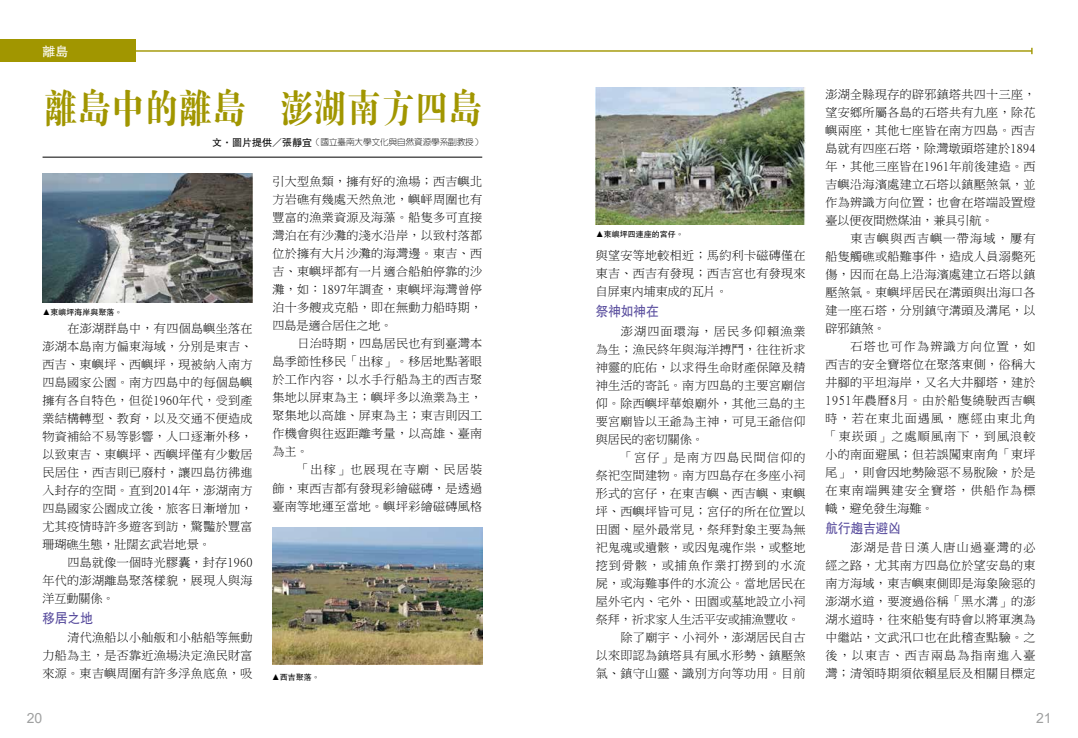
<style>
.page{position:relative;width:1078px;height:738px;background:#fff}
.page>*{position:absolute;margin:0;border:0;box-sizing:border-box;transform-origin:0 0}
.t1{font:40px "FZDBSB B51 0";color:#a19600;scale:.84 1}
.t2{font:14px "FZHTB B51 0";color:#584c9d;scale:.9 1}
.t3{font:14px "Arial";color:#9fa0a0}
.t4{font:13px "FZHTB B51 0";color:#fff}
.t5{font:12px/18px "Ming Li U";letter-spacing:.03em;color:#000;text-align:justify}
.t6{font:12px "Ming Li U";color:#000}
.t7{font:12px "Ming Li U";letter-spacing:.1em;color:#000}
.t8{font:12px "Ming Li U";letter-spacing:.105em;color:#000}
.t9{font:8.5px "FZY1 B B51 0";color:#000}
.t10{font:8px "FZHTB B51 0";color:#000}
.s1{font-family:"FZHTB B51 0";font-size:10px}
</style>
<div class="page">
<hr style="left:135px;top:50px;width:896px;height:2px;background:#a19600">
<hr style="left:43px;top:157px;width:439px;height:1px;background:#000">
<div style="left:0;top:40px;width:135px;height:22px;background:#a19600"></div>
<img style="left:43px;top:173px;width:209px;height:129px">
<img style="left:595px;top:88px;width:210px;height:136px">
<img style="left:272px;top:527px;width:210px;height:136px">
<p class="t4" style="left:43px;top:44px;width:27px">離島</p>
<h1 class="t1" style="left:44px;top:87px;width:523px">離島中的離島 澎湖南方四島</h1>
<p class="t9" style="left:212px;top:138px;width:271px"><span class="s1">文．圖片提供／張靜宜</span>（國立臺南大學文化與自然資源學系副教授）</p>
<p class="t10" style="left:43px;top:307px;width:81px">▲東嶼坪海岸與聚落。</p>
<p class="t5" style="left:43px;top:319px;width:211px;text-indent:25px">在澎湖群島中，有四個島嶼坐落在澎湖本島南方偏東海域，分別是東吉、西吉、東嶼坪、西嶼坪，現被納入南方四島國家公園。南方四島中的每個島嶼擁有各自特色，但從1960年代，受到產業結構轉型、教育，以及交通不便造成物資補給不易等影響，人口逐漸外移，以致東吉、東嶼坪、西嶼坪僅有少數居民居住，西吉則已廢村，讓四島彷彿進入封存的空間。直到2014年，澎湖南方四島國家公園成立後，旅客日漸增加，尤其疫情時許多遊客到訪，驚豔於豐富珊瑚礁生態，壯闊玄武岩地景。</p>
<p class="t5" style="left:43px;top:553px;width:211px;text-indent:25px">四島就像一個時光膠囊，封存1960年代的澎湖離島聚落樣貌，展現人與海洋互動關係。</p>
<p class="t2" style="left:43px;top:609px;width:58px">移居之地</p>
<p class="t5" style="left:43px;top:628px;width:211px;text-indent:25px">清代漁船以小舢舨和小䑩船等無動力船為主，是否靠近漁場決定漁民財富來源。東吉嶼周圍有許多浮魚底魚，吸</p>
<p class="t5" style="left:272px;top:172px;width:211px">引大型魚類，擁有好的漁場；西吉嶼北方岩礁有幾處天然魚池，嶼岼周圍也有豐富的漁業資源及海藻。船隻多可直接灣泊在有沙灘的淺水沿岸，以致村落都位於擁有大片沙灘的海灣邊。東吉、西吉、東嶼坪都有一片適合船舶停靠的沙灘，如：1897年調查，東嶼坪海灣曾停泊十多艘戎克船，即在無動力船時期，四島是適合居住之地。</p>
<p class="t5" style="left:272px;top:334px;width:211px;text-indent:25px">日治時期，四島居民也有到臺灣本島季節性移民「出稼」。移居地點著眼於工作內容，以水手行船為主的西吉聚集地以屏東為主；嶼坪多以漁業為主，聚集地以高雄、屏東為主；東吉則因工作機會與往返距離考量，以高雄、臺南為主。</p>
<p class="t5" style="left:272px;top:460px;width:211px;text-indent:25px">「出稼」也展現在寺廟、民居裝飾，東西吉都有發現彩繪磁磚，是透過臺南等地運至當地。嶼坪彩繪磁磚風格</p>
<p class="t10" style="left:271px;top:672px;width:49px">▲西吉聚落。</p>
<p class="t10" style="left:595px;top:230px;width:89px">▲東嶼坪四連座的宮仔。</p>
<p class="t5" style="left:595px;top:246px;width:211px">與望安等地較相近；馬約利卡磁磚僅在東吉、西吉有發現；西吉宮也有發現來自屏東內埔東成的瓦片。</p>
<p class="t2" style="left:595px;top:303px;width:71px">祭神如神在</p>
<p class="t5" style="left:595px;top:321px;width:211px;text-indent:25px">澎湖四面環海，居民多仰賴漁業為生；漁民終年與海洋搏鬥，往往祈求神靈的庇佑，以求得生命財產保障及精神生活的寄託。南方四島的主要宮廟信仰。除西嶼坪華娘廟外，其他三島的主要宮廟皆以王爺為主神，可見王爺信仰與居民的密切關係。</p>
<p class="t8" style="left:620px;top:450px;width:186px">「宮仔」是南方四島民間信仰的</p>
<p class="t5" style="left:595px;top:465px;width:211px">祭祀空間建物。南方四島存在多座小祠</p>
<p class="t5" style="left:595px;top:483px;width:211px">形式的宮仔，在東吉嶼、西吉嶼、東嶼</p>
<p class="t5" style="left:595px;top:501px;width:211px">坪、西嶼坪皆可見；宮仔的所在位置以</p>
<p class="t5" style="left:595px;top:519px;width:211px">田園、屋外最常見，祭拜對象主要為無</p>
<p class="t5" style="left:595px;top:537px;width:211px">祀鬼魂或遺骸，或因鬼魂作祟，或整地</p>
<p class="t7" style="left:595px;top:558px;width:211px">挖到骨骸，或捕魚作業打撈到的水流</p>
<p class="t5" style="left:595px;top:573px;width:211px">屍，或海難事件的水流公。當地居民在</p>
<p class="t5" style="left:595px;top:591px;width:211px">屋外宅內、宅外、田園或墓地設立小祠</p>
<p class="t6" style="left:595px;top:612px;width:205px">祭拜，祈求家人生活平安或捕漁豐收。</p>
<p class="t5" style="left:620px;top:627px;width:186px">除了廟宇、小祠外，澎湖居民自古</p>
<p class="t5" style="left:595px;top:645px;width:211px">以來即認為鎮塔具有風水形勢、鎮壓煞</p>
<p class="t5" style="left:595px;top:663px;width:211px">氣、鎮守山靈、識別方向等功用。目前</p>
<p class="t5" style="left:825px;top:85px;width:211px">澎湖全縣現存的辟邪鎮塔共四十三座，望安鄉所屬各島的石塔共有九座，除花嶼兩座，其他七座皆在南方四島。西吉島就有四座石塔，除灣墩頭塔建於1894年，其他三座皆在1961年前後建造。西吉嶼沿海濱處建立石塔以鎮壓煞氣，並作為辨識方向位置；也會在塔端設置燈臺以便夜間燃煤油，兼具引航。</p>
<p class="t5" style="left:825px;top:229px;width:211px;text-indent:25px">東吉嶼與西吉嶼一帶海域，屢有船隻觸礁或船難事件，造成人員溺斃死傷，因而在島上沿海濱處建立石塔以鎮壓煞氣。東嶼坪居民在溝頭與出海口各建一座石塔，分別鎮守溝頭及溝尾，以辟邪鎮煞。</p>
<p class="t5" style="left:825px;top:337px;width:211px;text-indent:25px">石塔也可作為辨識方向位置，如西吉的安全寶塔位在聚落東側，俗稱大井腳的平坦海岸，又名大井腳塔，建於1951年農曆8月。由於船隻繞駛西吉嶼時，若在東北面遇風，應經由東北角「東崁頭」之處順風南下，到風浪較小的南面避風；但若誤闖東南角「東坪尾」，則會因地勢險惡不易脫險，於是在東南端興建安全寶塔，供船作為標幟，避免發生海難。</p>
<p class="t2" style="left:825px;top:519px;width:86px">航行趨吉避凶</p>
<p class="t5" style="left:825px;top:538px;width:211px;text-indent:25px">澎湖是昔日漢人唐山過臺灣的必經之路，尤其南方四島位於望安島的東南方海域，東吉嶼東側即是海象險惡的澎湖水道，要渡過俗稱「黑水溝」的澎湖水道時，往來船隻有時會以將軍澳為中繼站，文武汛口也在此稽查點驗。之後，以東吉、西吉兩島為指南進入臺灣；清領時期須依賴星辰及相關目標定</p>
<p class="t3" style="left:27px;top:708px;width:17px">20</p>
<p class="t3" style="left:1035px;top:708px;width:17px">21</p>
</div>
